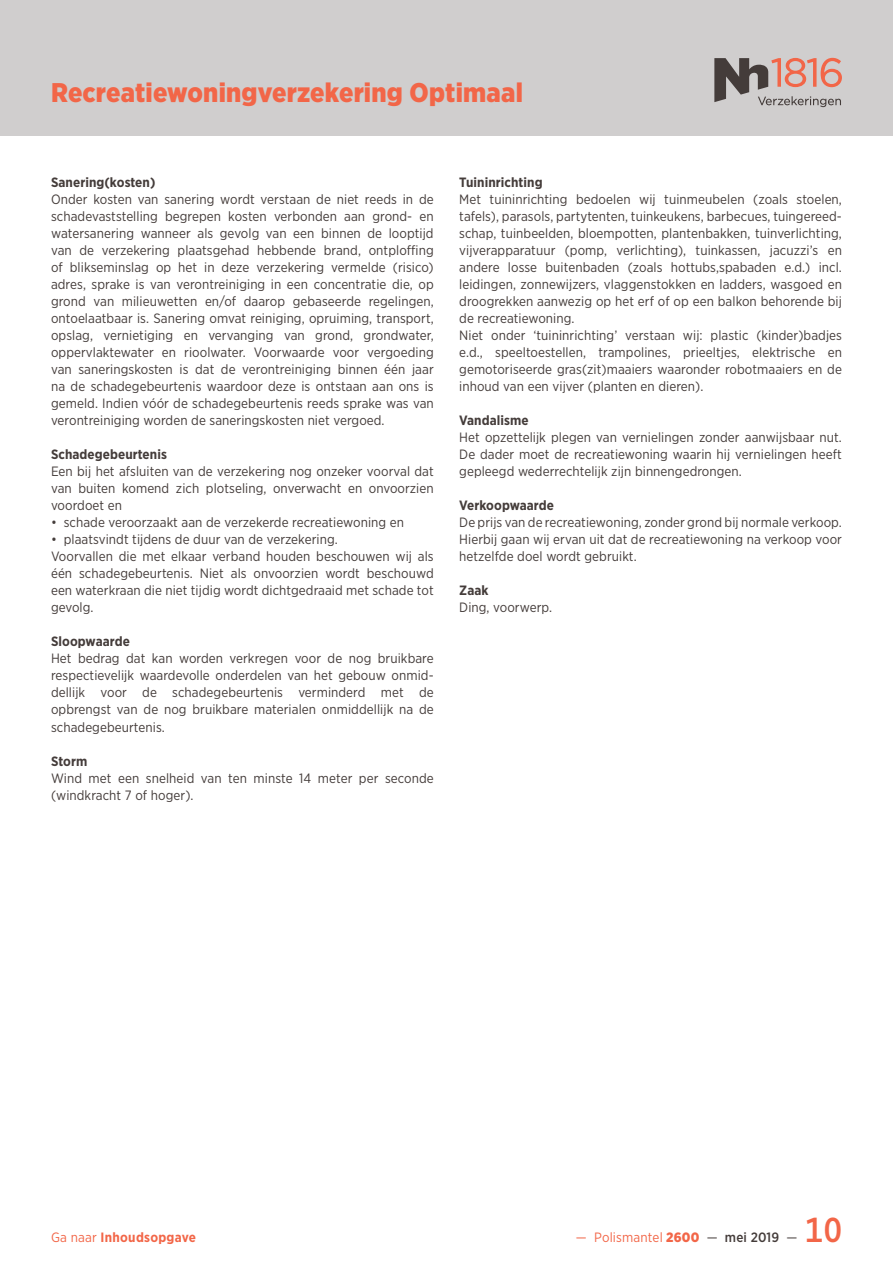
<style>
.page{position:relative;width:893px;height:1263px;background:#fff}
.page>*{position:absolute;margin:0;border:0;box-sizing:border-box;transform-origin:0 0}
.t1{font:500 34.5px "Gotham Narrow";color:#f26648}
.t2{font:900 27px "Gotham Narrow";letter-spacing:.01em;color:#f26648}
.t3{font:13.5px/17px "Gotham Narrow";letter-spacing:.005em;color:#443c3a;text-align:justify}
.t4{font:700 13.5px "Gotham Narrow";letter-spacing:.005em;color:#443c3a}
.t5{font:13.5px "Gotham Narrow";letter-spacing:.015em;color:#f26648}
.t6{font:700 13.5px "Gotham Narrow";letter-spacing:.02em;color:#f26648}
.s1{font-weight:400}
.s2{font-weight:900}
.s3{color:#443c3a}
.s4{font-weight:500;color:#443c3a}
</style>
<div class="page">
<div style="left:0;top:0;width:893px;height:136px;background:#d0cece"></div>
<svg style="left:714px;top:58px;width:128px;height:49px"></svg>
<h2 class="t2" style="left:51px;top:74px;width:473px">Recreatiewoningverzekering Optimaal</h2>
<p class="t4" style="left:51px;top:174px;width:106px">Sanering(kosten)</p>
<p class="t3" style="left:51px;top:191px;width:384px">Onder kosten van sanering wordt verstaan de niet reeds in de schadevaststelling begrepen kosten verbonden aan grond- en watersanering wanneer als gevolg van een binnen de looptijd van de verzekering plaatsgehad hebbende brand, ontploffing of blikseminslag op het in deze verzekering vermelde (risico) adres, sprake is van verontreiniging in een concentratie die, op grond van milieuwetten en/of daarop gebaseerde regelingen, ontoelaatbaar is. Sanering omvat reiniging, opruiming, transport, opslag, vernietiging en vervanging van grond, grondwater, oppervlaktewater en rioolwater. Voorwaarde voor vergoeding van saneringskosten is dat de verontreiniging binnen één jaar na de schadegebeurtenis waardoor deze is ontstaan aan ons is gemeld. Indien vóór de schadegebeurtenis reeds sprake was van verontreiniging worden de saneringskosten niet vergoed.</p>
<p class="t4" style="left:51px;top:446px;width:117px">Schadegebeurtenis</p>
<p class="t3" style="left:51px;top:463px;width:384px">Een bij het afsluiten van de verzekering nog onzeker voorval dat van buiten komend zich plotseling, onverwacht en onvoorzien voordoet en</p>
<p class="t3" style="left:51px;top:514px;width:355px">• schade veroorzaakt aan de verzekerde recreatiewoning en</p>
<p class="t3" style="left:51px;top:531px;width:384px;text-align:left">• plaatsvindt tijdens de duur van de verzekering.<br>Voorvallen die met elkaar verband houden beschouwen wij als één schadegebeurtenis. Niet als onvoorzien wordt beschouwd een waterkraan die niet tijdig wordt dichtgedraaid met schade tot gevolg.</p>
<p class="t4" style="left:51px;top:633px;width:80px">Sloopwaarde</p>
<p class="t3" style="left:51px;top:650px;width:384px">Het bedrag dat kan worden verkregen voor de nog bruikbare respectievelijk waardevolle onderdelen van het gebouw onmid&shy;dellijk voor de schadegebeurtenis verminderd met de opbrengst van de nog bruikbare materialen onmiddellijk na de schadegebeurtenis.</p>
<p class="t4" style="left:51px;top:752px;width:38px">Storm</p>
<p class="t3" style="left:51px;top:769px;width:384px">Wind met een snelheid van ten minste 14 meter per seconde (windkracht 7 of hoger).</p>
<p class="t4" style="left:459px;top:174px;width:85px">Tuininrichting</p>
<p class="t3" style="left:459px;top:191px;width:384px;text-align:left">Met tuininrichting bedoelen wij tuinmeubelen (zoals stoelen, tafels), parasols, partytenten, tuinkeukens, barbecues, tuingereed&shy;schap, tuinbeelden, bloempotten, plantenbakken, tuinverlichting, vijverapparatuur (pomp, verlichting), tuinkassen, jacuzzi’s en andere losse buitenbaden (zoals hottubs,spabaden e.d.) incl. leidingen, zonnewijzers, vlaggenstokken en ladders, wasgoed en droogrekken aanwezig op het erf of op een balkon behorende bij de recreatiewoning.<br>Niet onder ‘tuininrichting’ verstaan wij: plastic (kinder)badjes e.d., speeltoestellen, trampolines, prieeltjes, elektrische en gemotoriseerde gras(zit)maaiers waaronder robotmaaiers en de inhoud van een vijver (planten en dieren).</p>
<p class="t4" style="left:459px;top:412px;width:71px">Vandalisme</p>
<p class="t3" style="left:459px;top:429px;width:384px">Het opzettelijk plegen van vernielingen zonder aanwijsbaar nut.<br>De dader moet de recreatiewoning waarin hij vernielingen heeft gepleegd wederrechtelijk zijn binnengedrongen.</p>
<p class="t4" style="left:459px;top:497px;width:96px">Verkoopwaarde</p>
<p class="t3" style="left:459px;top:514px;width:384px">De prijs van de recreatiewoning, zonder grond bij normale verkoop.<br>Hierbij gaan wij ervan uit dat de recreatiewoning na verkoop voor hetzelfde doel wordt gebruikt.</p>
<p class="t4" style="left:459px;top:582px;width:31px">Zaak</p>
<p class="t3" style="left:459px;top:599px;width:94px">Ding, voorwerp.</p>
<p class="t6" style="left:51px;top:1228px;width:147px"><span class="s1">Ga naar</span> Inhoudsopgave</p>
<p class="t5" style="left:576px;top:1228px;width:223px">— Polismantel <span class="s2">2600</span> <span class="s3">—</span> <span class="s4">mei 2019</span> <span class="s3">—</span></p>
<h1 class="t1" style="left:805px;top:1208px;width:39px">10</h1>
</div>
